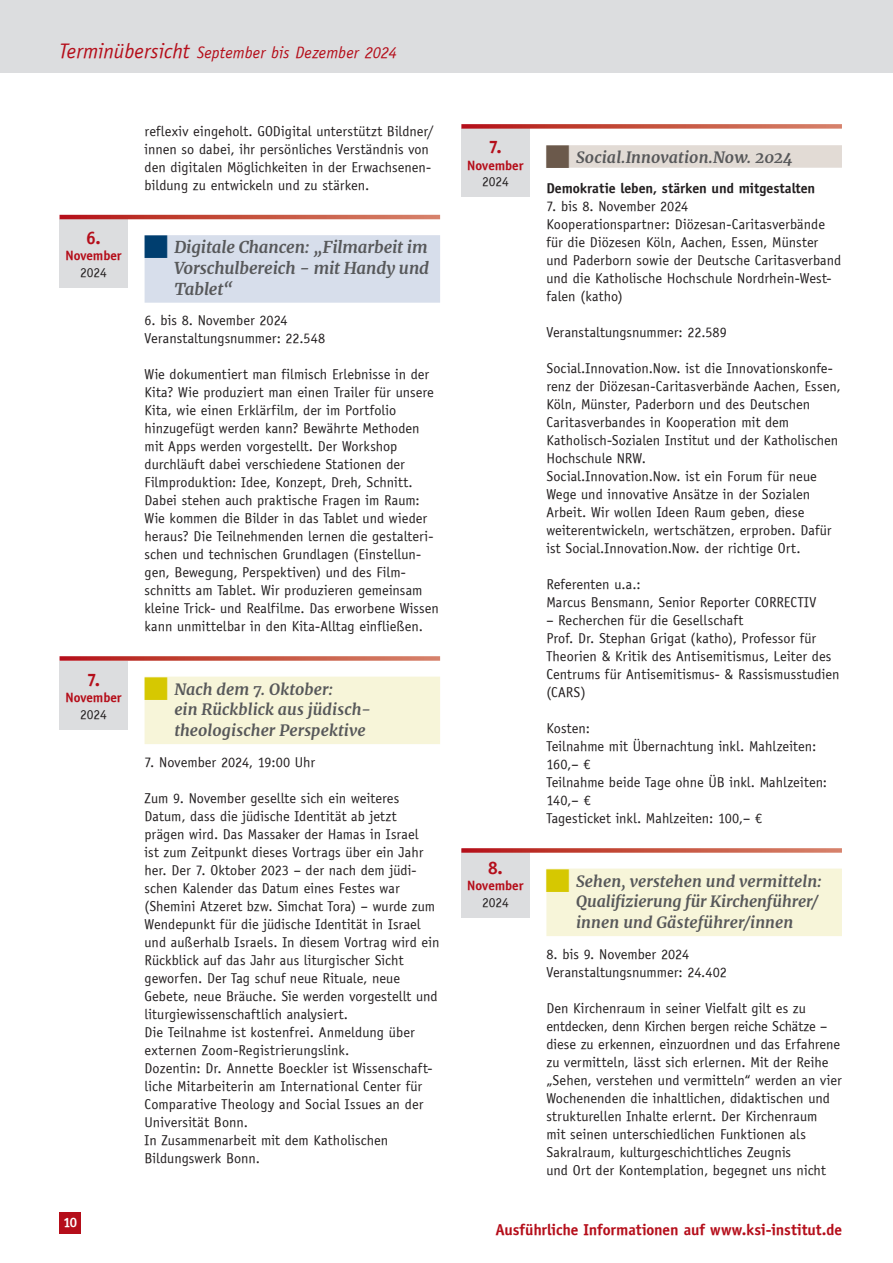
<style>
.page{position:relative;width:893px;height:1263px;background:#fff}
.page>*{position:absolute;margin:0;border:0;box-sizing:border-box;transform-origin:0 0}
.t1{font:18px "Officina Sans ITCTT Bold";color:#b50e1a}
.t2{font:italic 700 16.5px/20.7px "Merriweather";letter-spacing:-.005em;color:#57585a;text-align:justify}
.t3{font:italic 16.5px "Officina Sans ITCTT Book";letter-spacing:.005em;color:#b50e1a}
.t4{font:italic 700 15.75px/20.7px "Merriweather";letter-spacing:.005em;color:#57585a}
.t5{font:15.75px "Officina Sans ITCTT Bold";letter-spacing:-.005em;color:#b50e1a}
.t6{font:14.25px/18px "Officina Sans ITCTT Book";letter-spacing:.005em;color:#231f20}
.t7{font:14.25px "Officina Sans ITCTT Bold";color:#231f20}
.t8{font:13.5px "Officina Sans ITCTT Bold";color:#b50e1a}
.t9{font:13.5px "Officina Sans ITCTT Book";letter-spacing:-.005em;color:#231f20}
.t10{font:13.5px "Officina Sans ITCTT Bold";color:#fff}
.s1{font-size:21px}
</style>
<div class="page">
<div style="left:60px;top:661px;width:68px;height:68px;background:#dcdddf"></div>
<div style="left:461px;top:129px;width:68px;height:68px;background:#dcdddf"></div>
<div style="left:60px;top:220px;width:68px;height:68px;background:#dcdddf"></div>
<div style="left:461px;top:849px;width:68px;height:68px;background:#dcdddf"></div>
<div style="left:0;top:0;width:893px;height:72px;background:#dcdddf"></div>
<svg style="left:60px;top:215px;width:380px;height:4px;background:#c54e3e"></svg>
<div style="left:145px;top:235px;width:295px;height:68px;background:#d7deeb"></div>
<svg style="left:60px;top:656px;width:380px;height:5px;background:#ca5f52"></svg>
<div style="left:145px;top:677px;width:295px;height:67px;background:#f7f5d9"></div>
<svg style="left:461px;top:124px;width:381px;height:5px;background:#ca5f51"></svg>
<div style="left:546px;top:145px;width:296px;height:23px;background:#e2dbd5"></div>
<svg style="left:461px;top:848px;width:381px;height:5px;background:#ca5f51"></svg>
<div style="left:546px;top:868px;width:296px;height:68px;background:#f7f5d9"></div>
<div style="left:60px;top:1212px;width:21px;height:21px;background:#b50e1a"></div>
<svg style="left:546px;top:145px;width:23px;height:23px"></svg>
<svg style="left:546px;top:869px;width:1px;height:23px"></svg>
<p class="t3" style="left:60px;top:43px;width:339px"><span class="s1">Terminübersicht</span> September bis Dezember 2024</p>
<p class="t1" style="left:86px;top:227px;width:16px">6.</p>
<p class="t8" style="left:65px;top:247px;width:58px">November</p>
<p class="t9" style="left:80px;top:265px;width:28px">2024</p>
<p class="t1" style="left:87px;top:668px;width:15px">7.</p>
<p class="t8" style="left:65px;top:689px;width:58px">November</p>
<p class="t9" style="left:80px;top:706px;width:28px">2024</p>
<p class="t10" style="left:64px;top:1214px;width:15px">10</p>
<p class="t6" style="left:145px;top:122px;width:291px">reflexiv eingeholt. GODigital unterstützt Bildner/ innen so dabei, ihr persönliches Verständnis von den digitalen Möglichkeiten in der Erwachsenen&shy;bildung zu entwickeln und zu stärken.</p>
<p class="t2" style="left:174px;top:236px;width:256px">Digitale Chancen: „Filmarbeit im Vorschulbereich - mit Handy und Tablet“</p>
<p class="t6" style="left:145px;top:312px;width:182px">6. bis 8. November 2024<br>Veranstaltungsnummer: 22.548</p>
<p class="t6" style="left:145px;top:366px;width:296px">Wie dokumentiert man filmisch Erlebnisse in der Kita? Wie produziert man einen Trailer für unsere Kita, wie einen Erklärfilm, der im Portfolio hinzugefügt werden kann? Bewährte Methoden mit Apps werden vorgestellt. Der Workshop durchläuft dabei verschiedene Stationen der Filmproduktion: Idee, Konzept, Dreh, Schnitt.<br>Dabei stehen auch praktische Fragen im Raum:<br>Wie kommen die Bilder in das Tablet und wieder heraus? Die Teilnehmenden lernen die gestalteri&shy;schen und technischen Grundlagen (Einstellun&shy;gen, Bewegung, Perspektiven) und des Film&shy;schnitts am Tablet. Wir produzieren gemeinsam kleine Trick- und Realfilme. Das erworbene Wissen kann unmittelbar in den Kita-Alltag einfließen.</p>
<p class="t4" style="left:174px;top:678px;width:198px">Nach dem 7. Oktober:<br>ein Rückblick aus jüdisch&shy;theologischer Perspektive</p>
<p class="t6" style="left:145px;top:753px;width:172px">7. November 2024, 19:00 Uhr</p>
<p class="t6" style="left:145px;top:789px;width:296px">Zum 9. November gesellte sich ein weiteres Datum, dass die jüdische Identität ab jetzt prägen wird. Das Massaker der Hamas in Israel<br>ist zum Zeitpunkt dieses Vortrags über ein Jahr her. Der 7. Oktober 2023 – der nach dem jüdi&shy;schen Kalender das Datum eines Festes war (Shemini Atzeret bzw. Simchat Tora) – wurde zum Wendepunkt für die jüdische Identität in Israel und außerhalb Israels. In diesem Vortrag wird ein Rückblick auf das Jahr aus liturgischer Sicht geworfen. Der Tag schuf neue Rituale, neue Gebete, neue Bräuche. Sie werden vorgestellt und liturgiewissenschaftlich analysiert.<br>Die Teilnahme ist kostenfrei. Anmeldung über externen Zoom-Registrierungslink.<br>Dozentin: Dr. Annette Boeckler ist Wissenschaft&shy;liche Mitarbeiterin am International Center für Comparative Theology and Social Issues an der Universität Bonn.<br>In Zusammenarbeit mit dem Katholischen Bildungswerk Bonn.</p>
<p class="t1" style="left:489px;top:136px;width:15px">7.</p>
<p class="t8" style="left:467px;top:157px;width:58px">November</p>
<p class="t9" style="left:482px;top:174px;width:28px">2024</p>
<p class="t1" style="left:488px;top:856px;width:16px">8.</p>
<p class="t8" style="left:467px;top:877px;width:58px">November</p>
<p class="t9" style="left:482px;top:894px;width:28px">2024</p>
<p class="t4" style="left:576px;top:146px;width:218px">Social.Innovation.Now. 2024</p>
<p class="t7" style="left:546px;top:180px;width:270px">Demokratie leben, stärken und mitgestalten</p>
<p class="t6" style="left:546px;top:197px;width:296px">7. bis 8. November 2024<br>Kooperationspartner: Diözesan-Caritasverbände für die Diözesen Köln, Aachen, Essen, Münster und Paderborn sowie der Deutsche Caritasverband und die Katholische Hochschule Nordrhein-West&shy;falen (katho)</p>
<p class="t6" style="left:546px;top:323px;width:182px">Veranstaltungsnummer: 22.589</p>
<p class="t6" style="left:546px;top:359px;width:296px">Social.Innovation.Now. ist die Innovationskonfe&shy;renz der Diözesan-Caritasverbände Aachen, Essen, Köln, Münster, Paderborn und des Deutschen Caritasverbandes in Kooperation mit dem Katholisch-Sozialen Institut und der Katholischen Hochschule NRW.<br>Social.Innovation.Now. ist ein Forum für neue Wege und innovative Ansätze in der Sozialen Arbeit. Wir wollen Ideen Raum geben, diese weiterentwickeln, wertschätzen, erproben. Dafür ist Social.Innovation.Now. der richtige Ort.</p>
<p class="t6" style="left:546px;top:575px;width:272px">Referenten u.a.:<br>Marcus Bensmann, Senior Reporter CORRECTIV</p>
<p class="t6" style="left:546px;top:611px;width:294px">– Recherchen für die Gesellschaft<br>Prof. Dr. Stephan Grigat (katho), Professor für Theorien &amp; Kritik des Antisemitismus, Leiter des Centrums für Antisemitismus- &amp; Rassismusstudien (CARS)</p>
<p class="t6" style="left:546px;top:719px;width:282px">Kosten:<br>Teilnahme mit Übernachtung inkl. Mahlzeiten:<br>160,– €<br>Teilnahme beide Tage ohne ÜB inkl. Mahlzeiten:<br>140,– €<br>Tagesticket inkl. Mahlzeiten: 100,– €</p>
<p class="t4" style="left:576px;top:870px;width:247px">Sehen, verstehen und vermitteln:<br>Qualifizierung für Kirchenführer/ innen und Gästeführer/innen</p>
<p class="t6" style="left:546px;top:945px;width:182px">8. bis 9. November 2024<br>Veranstaltungsnummer: 24.402</p>
<p class="t6" style="left:546px;top:999px;width:297px">Den Kirchenraum in seiner Vielfalt gilt es zu entdecken, denn Kirchen bergen reiche Schätze – diese zu erkennen, einzuordnen und das Erfahrene zu vermitteln, lässt sich erlernen. Mit der Reihe „Sehen, verstehen und vermitteln“ werden an vier Wochenenden die inhaltlichen, didaktischen und strukturellen Inhalte erlernt. Der Kirchenraum<br>mit seinen unterschiedlichen Funktionen als Sakralraum, kulturgeschichtliches Zeugnis<br>und Ort der Kontemplation, begegnet uns nicht</p>
<p class="t5" style="left:496px;top:1219px;width:348px">Ausführliche Informationen auf www.ksi-institut.de</p>
</div>
